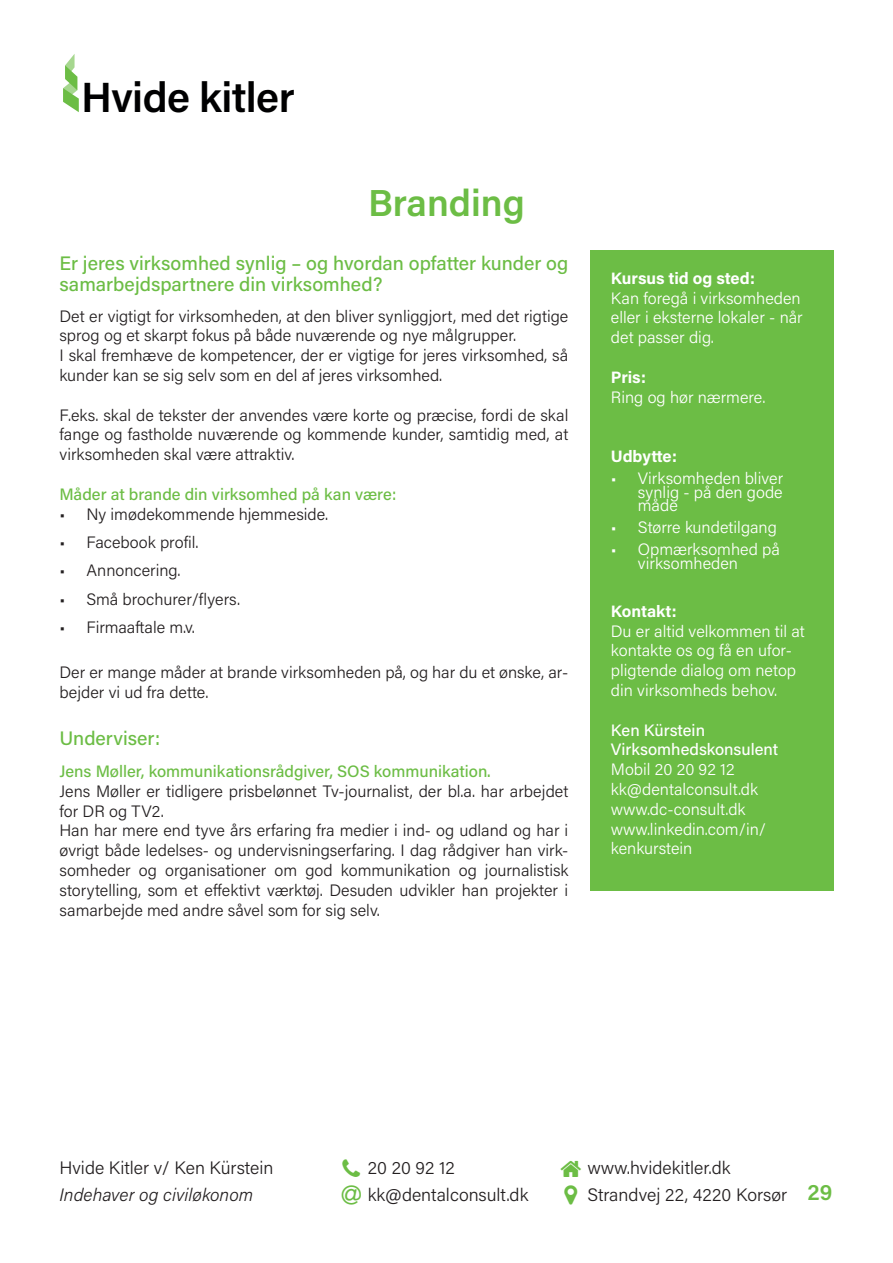
<style>
.page{position:relative;width:893px;height:1263px;background:#fff}
.page>*{position:absolute;margin:0;border:0;box-sizing:border-box;transform-origin:0 0}
.t1{font:600 42.15px "Acumin Pro";letter-spacing:-.015em;color:#000001}
.Overskrift{font:600 37.5px "Acumin Pro";color:#6cbd45}
.Underoverskrift{font:500 19.5px/21px "Acumin Pro";color:#6cbd45}
.t2{font:300 18px/27px "Acumin Pro";color:#231f20}
.t3{font:italic 300 18px "Acumin Pro";color:#231f20}
.Brødtekst{font:300 16.5px/19.8px "Acumin Pro";color:#231f20}
.Faktabokse{font:300 16.5px/19.8px "Acumin Pro";color:#fff}
.UnderUnderoverskrift{font:500 16.5px "Acumin Pro";color:#6cbd45}
.Faktabokse-2{font:700 16.5px "Acumin Pro";letter-spacing:-.005em;color:#fff}
.Faktabokse-3{font:500 16.5px "Acumin Pro";color:#fff}
.s1{font-weight:600;font-size:22.5px;color:#6cbd45}
</style>
<div class="page">
<svg style="left:63px;top:54px;width:16px;height:58px"></svg>
<div style="left:590px;top:250px;width:243px;height:640px;background:#6cbd45"></div>
<h1 class="t1" style="left:81px;top:68px;width:215px">Hvide kitler</h1>
<p class="Overskrift" style="left:368px;top:176px;width:158px">Branding</p>
<p class="Underoverskrift" style="left:60px;top:252px;width:510px">Er jeres virksomhed synlig – og hvordan opfatter kunder og samarbejdspartnere din virksomhed?</p>
<p class="Brødtekst" style="left:60px;top:305px;width:510px">Det er vigtigt for virksomheden, at den bliver synliggjort, med det rigtige sprog og et skarpt fokus på både nuværende og nye målgrupper.</p>
<p class="Brødtekst" style="left:60px;top:345px;width:510px">I skal fremhæve de kompetencer, der er vigtige for jeres virksomhed, så kunder kan se sig selv som en del af jeres virksomhed.</p>
<p class="Brødtekst" style="left:60px;top:404px;width:510px;text-align:justify">F.eks. skal de tekster der anvendes være korte og præcise, fordi de skal fange og fastholde nuværende og kommende kunder, samtidig med, at virksomheden skal være attraktiv.</p>
<p class="UnderUnderoverskrift" style="left:60px;top:483px;width:338px">Måder at brande din virksomhed på kan være:</p>
<p class="Brødtekst" style="left:60px;top:503px;width:270px">• Ny imødekommende hjemmeside.</p>
<p class="Brødtekst" style="left:60px;top:532px;width:141px">• Facebook profil.</p>
<p class="Brødtekst" style="left:60px;top:560px;width:123px">• Annoncering.</p>
<p class="Brødtekst" style="left:60px;top:588px;width:182px">• Små brochurer/flyers.</p>
<p class="Brødtekst" style="left:60px;top:616px;width:137px">• Firmaaftale m.v.</p>
<p class="Brødtekst" style="left:60px;top:662px;width:510px">Der er mange måder at brande virksomheden på, og har du et ønske, ar&shy;bejder vi ud fra dette.</p>
<p class="Underoverskrift" style="left:60px;top:727px;width:102px">Underviser:</p>
<p class="UnderUnderoverskrift" style="left:60px;top:760px;width:433px">Jens Møller, kommunikationsrådgiver, SOS kommunikation.</p>
<p class="Brødtekst" style="left:60px;top:780px;width:510px">Jens Møller er tidligere prisbelønnet Tv-journalist, der bl.a. har arbejdet for DR og TV2.</p>
<p class="Brødtekst" style="left:60px;top:820px;width:510px;text-align:justify">Han har mere end tyve års erfaring fra medier i ind- og udland og har i øvrigt både ledelses- og undervisningserfaring. I dag rådgiver han virk&shy;somheder og organisationer om god kommunikation og journalistisk storytelling, som et effektivt værktøj. Desuden udvikler han projekter i samarbejde med andre såvel som for sig selv.</p>
<p class="Faktabokse-2" style="left:611px;top:266px;width:146px">Kursus tid og sted:</p>
<p class="Faktabokse" style="left:611px;top:287px;width:193px">Kan foregå i virksomheden eller i eksterne lokaler - når det passer dig.</p>
<p class="Faktabokse-2" style="left:611px;top:365px;width:37px">Pris:</p>
<p class="Faktabokse" style="left:611px;top:386px;width:156px">Ring og hør nærmere.</p>
<p class="Faktabokse-2" style="left:611px;top:445px;width:68px">Udbytte:</p>
<p class="Faktabokse" style="left:638px;top:471px;width:147px;line-height:13.5px;text-align:justify;text-indent:-27px">• Virksomheden bliver synlig - på den gode måde</p>
<p class="Faktabokse" style="left:611px;top:517px;width:167px">• Større kundetilgang</p>
<p class="Faktabokse" style="left:638px;top:542px;width:144px;line-height:13.5px;text-indent:-27px">• Opmærksomhed på virksomheden</p>
<p class="Faktabokse-2" style="left:611px;top:599px;width:67px">Kontakt:</p>
<p class="Faktabokse" style="left:611px;top:620px;width:196px">Du er altid velkommen til at kontakte os og få en ufor&shy;pligtende dialog om netop din virksomheds behov.</p>
<p class="Faktabokse-3" style="left:611px;top:718px;width:96px">Ken Kürstein</p>
<p class="Faktabokse-3" style="left:611px;top:738px;width:169px">Virksomhedskonsulent</p>
<p class="Faktabokse" style="left:611px;top:759px;width:125px">Mobil 20 20 92 12</p>
<p class="Faktabokse" style="left:611px;top:779px;width:149px">kk@dentalconsult.dk</p>
<p class="Faktabokse" style="left:611px;top:798px;width:136px">www.dc-consult.dk</p>
<p class="Faktabokse" style="left:611px;top:818px;width:157px">www.linkedin.com/in/ kenkurstein</p>
<p class="t2" style="left:60px;top:1154px;width:216px">Hvide Kitler v/ Ken Kürstein</p>
<p class="t3" style="left:60px;top:1182px;width:195px">Indehaver og civiløkonom</p>
<p class="t2" style="left:368px;top:1154px;width:162px">20 20 92 12 kk@dentalconsult.dk</p>
<p class="t2" style="left:587px;top:1154px;width:246px">www.hvidekitler.dk<br>Strandvej 22, 4220 Korsør <span class="s1">29</span></p>
</div>
